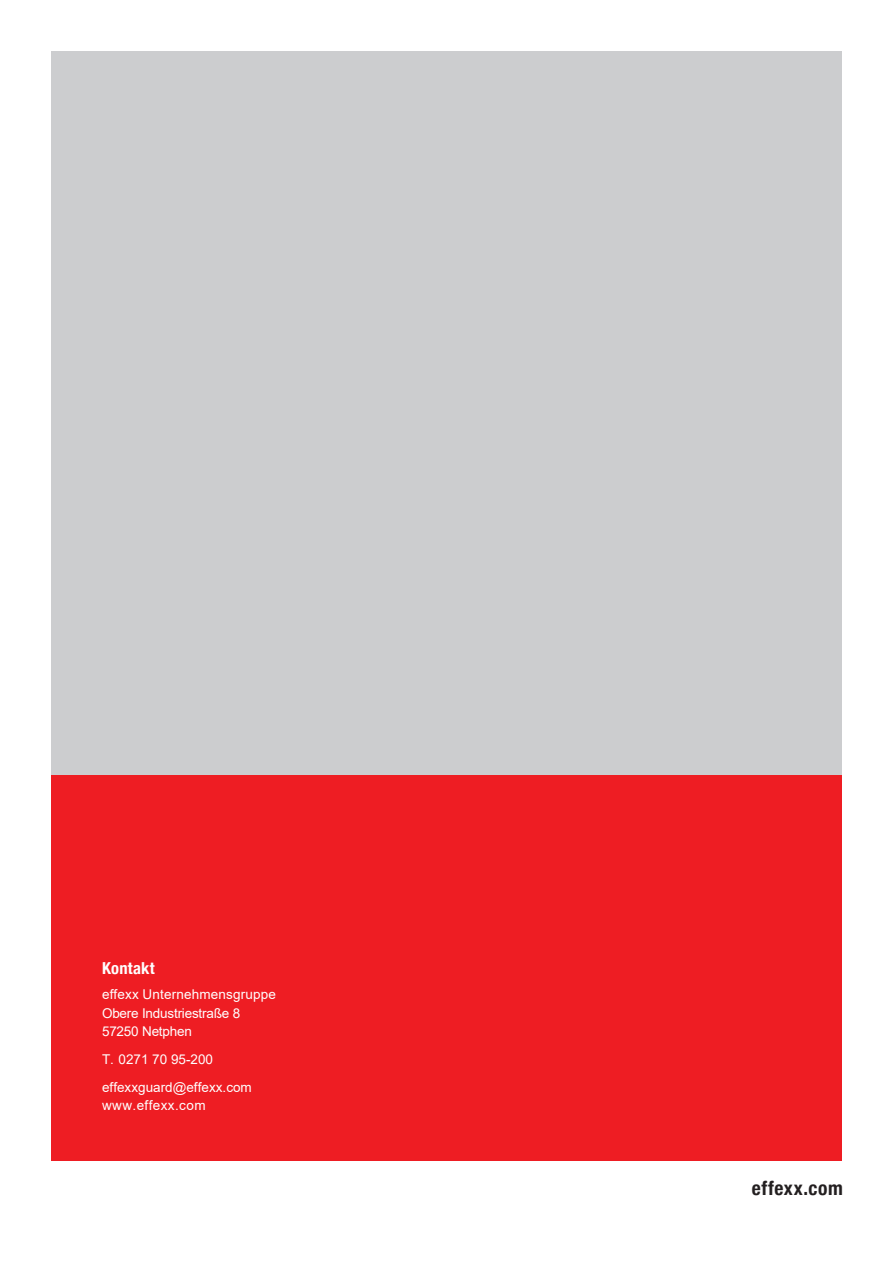
<style>
.page{position:relative;width:893px;height:1263px;background:#fff}
.page>*{position:absolute;margin:0;border:0;box-sizing:border-box;transform-origin:0 0}
.t1{font:700 condensed 19.5px "Helvetica Neue";letter-spacing:.035em;color:#231f20}
.t2{font:700 condensed 16.5px "Helvetica Neue";letter-spacing:.015em;color:#fff}
.t3{font:13.5px/18.3px "Arial";color:#fff}
.t4{font:13.5px "Arial";letter-spacing:.03em;color:#fff}
</style>
<div class="page">
<div style="left:51px;top:51px;width:791px;height:1110px;background:#cccdcf"></div>
<div style="left:51px;top:776px;width:791px;height:385px;background:#ee1d23"></div>
<p class="t2" style="left:102px;top:954px;width:54px">Kontakt</p>
<p class="t3" style="left:102px;top:985px;width:175px">effexx Unternehmensgruppe<br>Obere Industriestraße 8<br>57250 Netphen</p>
<p class="t3" style="left:102px;top:1045px;width:151px;line-height:27.8px">T. 0271 70 95-200 effexxguard@effexx.com</p>
<p class="t4" style="left:102px;top:1095px;width:105px">www.effexx.com</p>
<h1 class="t1" style="left:752px;top:1172px;width:93px">effexx.com</h1>
</div>
